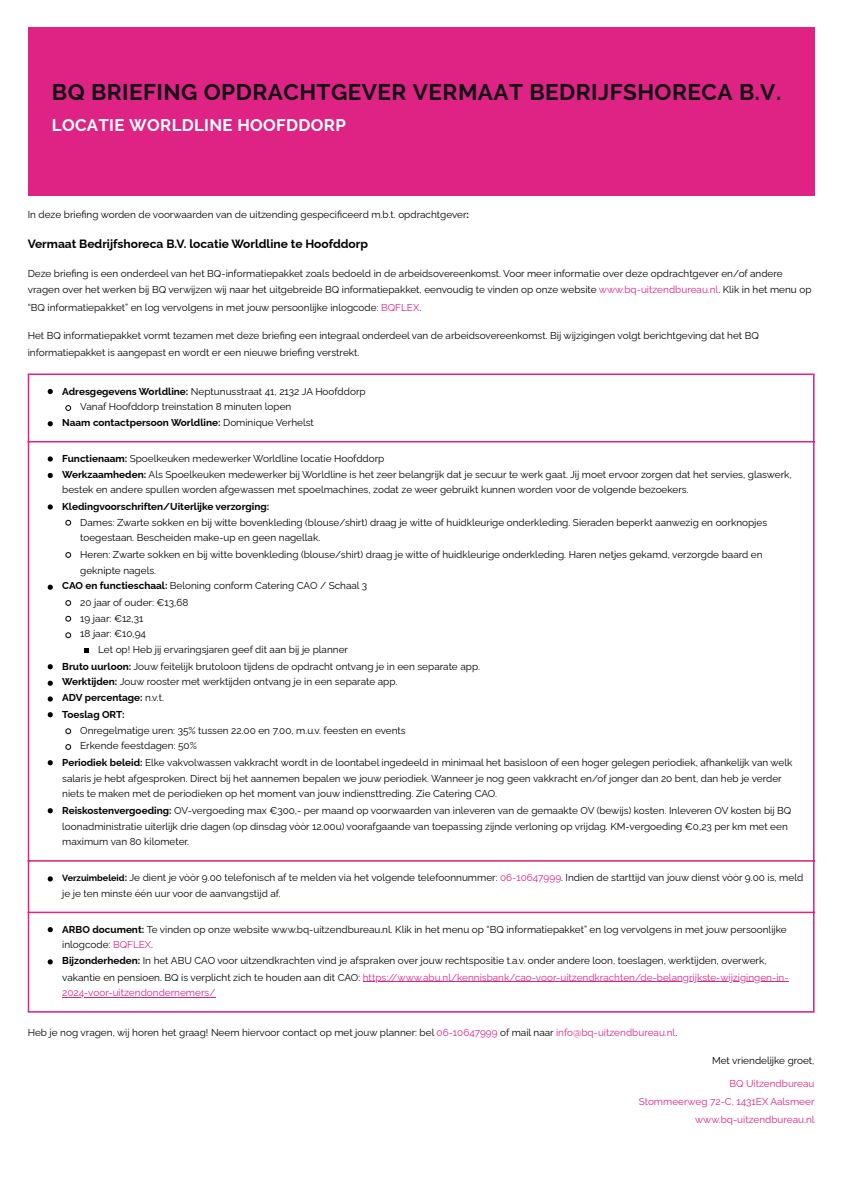
<style>
.page{position:relative;width:842px;height:1190px;background:#fff}
.page>*{position:absolute;margin:0;border:0;box-sizing:border-box;transform-origin:0 0}
.t1{font:700 22.6px "Raleway";letter-spacing:.02em;color:#131214}
.t2{font:700 16.8px "Raleway";letter-spacing:.02em;color:#fff}
.t3{font:700 12px "Raleway";color:#000}
.t4{font:10px/15.8px "Raleway";color:#000}
.t5{font:700 10px "Raleway";color:#000}
.t6{font:10px "Raleway";color:#de2385}
.s1{font-weight:700}
.s2{color:#de2385}
.s3{font-weight:400}
.s4{font-weight:700;font-size:9px}
</style>
<div class="page">
<div style="left:28px;top:27px;width:787px;height:168px;background:#de2385"></div>
<svg style="left:29px;top:375px;width:784px;height:636px"></svg>
<svg style="left:48px;top:389px;width:5px;height:5px"></svg>
<svg style="left:65px;top:405px;width:6px;height:6px"></svg>
<svg style="left:48px;top:421px;width:5px;height:5px"></svg>
<svg style="left:48px;top:456px;width:5px;height:6px"></svg>
<svg style="left:48px;top:473px;width:5px;height:5px"></svg>
<svg style="left:48px;top:504px;width:5px;height:6px"></svg>
<svg style="left:65px;top:520px;width:6px;height:6px"></svg>
<svg style="left:65px;top:552px;width:6px;height:6px"></svg>
<svg style="left:48px;top:585px;width:5px;height:5px"></svg>
<svg style="left:65px;top:600px;width:6px;height:6px"></svg>
<svg style="left:65px;top:616px;width:6px;height:6px"></svg>
<svg style="left:65px;top:632px;width:6px;height:6px"></svg>
<svg style="left:84px;top:649px;width:4px;height:4px"></svg>
<svg style="left:48px;top:664px;width:5px;height:5px"></svg>
<svg style="left:48px;top:681px;width:5px;height:5px"></svg>
<svg style="left:48px;top:696px;width:5px;height:6px"></svg>
<svg style="left:48px;top:712px;width:5px;height:5px"></svg>
<svg style="left:65px;top:728px;width:6px;height:6px"></svg>
<svg style="left:65px;top:744px;width:6px;height:6px"></svg>
<svg style="left:48px;top:760px;width:5px;height:5px"></svg>
<svg style="left:48px;top:808px;width:5px;height:5px"></svg>
<svg style="left:48px;top:876px;width:5px;height:5px"></svg>
<svg style="left:48px;top:927px;width:5px;height:5px"></svg>
<svg style="left:48px;top:959px;width:5px;height:5px"></svg>
<hr style="left:363px;top:981px;width:426px;height:1px;background:#de2385">
<hr style="left:62px;top:997px;width:153px;height:1px;background:#de2385">
<hr style="left:28px;top:375px;width:1px;height:636px;background:#de2385">
<hr style="left:813px;top:375px;width:2px;height:636px;background:#de2385">
<hr style="left:28px;top:374px;width:787px;height:1px;background:#de2385">
<hr style="left:28px;top:441px;width:787px;height:1px;background:#de2385">
<hr style="left:28px;top:860px;width:787px;height:2px;background:#de2385">
<hr style="left:28px;top:912px;width:787px;height:1px;background:#de2385">
<hr style="left:28px;top:1011px;width:787px;height:2px;background:#de2385">
<p class="t1" style="left:52px;top:79px;width:731px">BQ BRIEFING OPDRACHTGEVER VERMAAT BEDRIJFSHORECA B.V.</p>
<p class="t2" style="left:52px;top:115px;width:295px">LOCATIE WORLDLINE HOOFDDORP</p>
<p class="t4" style="left:28px;top:207px;width:443px">In deze briefi ng worden de voorwaarden van de uitzending gespecificeerd m.b.t. opdrachtgever<span class="s1">:</span></p>
<h1 class="t3" style="left:28px;top:236px;width:342px">Vermaat Bedrijfshoreca B.V. locatie Worldline te Hoofddorp</h1>
<p class="t4" style="left:28px;top:265px;width:785px;line-height:16.9px">Deze briefi ng is een onderdeel van het BQ-informatiepakket zoals bedoeld in de arbeidsovereenkomst. Voor meer informatie over deze opdrachtgever en/of andere vragen over het werken bij BQ verwijzen wij naar het uitgebreide BQ informatiepakket, eenvoudig te vinden op onze website <span class="s2">www.bq-uitzendbureau.nl</span>. Klik in het menu op “BQ informatiepakket” en log vervolgens in met jouw persoonlijke inlogcode: <span class="s2">BQFLEX</span>.</p>
<p class="t4" style="left:28px;top:327px;width:733px;line-height:16.5px">Het BQ informatiepakket vormt tezamen met deze briefi ng een integraal onderdeel van de arbeidsovereenkomst. Bij wijzigingen volgt berichtgeving dat het BQ informatiepakket is aangepast en wordt er een nieuwe briefi ng verstrekt.</p>
<p class="t4" style="left:62px;top:383px;width:305px"><span class="s1">Adresgegevens Worldline:</span> Neptunusstraat 41, 2132 JA Hoofddorp</p>
<p class="t4" style="left:80px;top:399px;width:213px">Vanaf Hoofddorp treinstation 8 minuten lopen</p>
<p class="t5" style="left:62px;top:417px;width:253px">Naam contactpersoon Worldline: <span class="s3">Dominique Verhelst</span></p>
<p class="t4" style="left:62px;top:451px;width:324px"><span class="s1">Functienaam:</span> Spoelkeuken medewerker Worldline locatie Hoofddorp</p>
<p class="t4" style="left:62px;top:466px;width:731px"><span class="s1">Werkzaamheden:</span> Als Spoelkeuken medewerker bij Worldline is het zeer belangrijk dat je secuur te werk gaat. Jij moet ervoor zorgen dat het servies, glaswerk, bestek en andere spullen worden afgewassen met spoelmachines, zodat ze weer gebruikt kunnen worden voor de volgende bezoekers.</p>
<p class="t5" style="left:62px;top:501px;width:208px">Kledingvoorschriften/Uiterlijke verzorging:</p>
<p class="t4" style="left:80px;top:514px;width:688px">Dames: Zwarte sokken en bij witte bovenkleding (blouse/shirt) draag je witte of huidkleurige onderkleding. Sieraden beperkt aanwezig en oorknopjes toegestaan. Bescheiden make-up en geen nagellak.</p>
<p class="t4" style="left:80px;top:547px;width:684px">Heren: Zwarte sokken en bij witte bovenkleding (blouse/shirt) draag je witte of huidkleurige onderkleding. Haren netjes gekamd, verzorgde baard en geknipte nagels.</p>
<p class="t4" style="left:62px;top:578px;width:307px"><span class="s1">CAO en functieschaal:</span> Beloning conform Catering CAO / Schaal 3</p>
<p class="t4" style="left:80px;top:595px;width:110px">20 jaar of ouder: €13,68</p>
<p class="t4" style="left:80px;top:610px;width:65px">19 jaar: €12,31</p>
<p class="t4" style="left:80px;top:626px;width:67px">18 jaar: €10,94</p>
<p class="t4" style="left:98px;top:642px;width:251px">Let op! Heb jij ervaringsjaren geef dit aan bij je planner</p>
<p class="t4" style="left:62px;top:658px;width:419px"><span class="s1">Bruto uurloon:</span> Jouw feitelijk brutoloon tijdens de opdracht ontvang je in een separate app.</p>
<p class="t4" style="left:62px;top:674px;width:337px"><span class="s1">Werktijden:</span> Jouw rooster met werktijden ontvang je in een separate app.</p>
<p class="t5" style="left:62px;top:692px;width:103px">ADV percentage: <span class="s3">n.v.t.</span></p>
<p class="t5" style="left:62px;top:708px;width:64px">Toeslag ORT:</p>
<p class="t4" style="left:80px;top:722px;width:327px">Onregelmatige uren: 35% tussen 22.00 en 7.00, m.u.v. feesten en events</p>
<p class="t4" style="left:80px;top:738px;width:118px">Erkende feestdagen: 50%</p>
<p class="t4" style="left:62px;top:754px;width:732px"><span class="s1">Periodiek beleid:</span> Elke vakvolwassen vakkracht wordt in de loontabel ingedeeld in minimaal het basisloon of een hoger gelegen periodiek, afhankelijk van welk salaris je hebt afgesproken. Direct bij het aannemen bepalen we jouw periodiek. Wanneer je nog geen vakkracht en/of jonger dan 20 bent, dan heb je verder niets te maken met de periodieken op het moment van jouw indiensttreding. Zie Catering CAO.</p>
<p class="t4" style="left:62px;top:802px;width:731px"><span class="s1">Reiskostenvergoeding:</span> OV-vergoeding max €300,- per maand op voorwaarden van inleveren van de gemaakte OV (bewijs) kosten. Inleveren OV kosten bij BQ loonadministratie uiterlijk drie dagen (op dinsdag vòòr 12.00u) voorafgaande van toepassing zijnde verloning op vrijdag. KM-vergoeding €0,23 per km met een maximum van 80 kilometer.</p>
<p class="t4" style="left:62px;top:870px;width:742px"><span class="s4">Verzuimbeleid</span><span class="s1">:</span> Je dient je vòòr 9.00 telefonisch af te melden via het volgende telefoonnummer: <span class="s2">06-10647999</span>. Indien de starttijd van jouw dienst vòòr 9.00 is, meld je je ten minste één uur voor de aanvangstijd af.</p>
<p class="t4" style="left:62px;top:921px;width:726px"><span class="s1">ARBO document:</span> Te vinden op onze website www.bq-uitzendbureau.nl. Klik in het menu op “BQ informatiepakket” en log vervolgens in met jouw persoonlijke inlogcode: <span class="s2">BQFLEX</span>.</p>
<p class="t4" style="left:62px;top:953px;width:728px;line-height:16.1px"><span class="s1">Bijzonderheden:</span> In het ABU CAO voor uitzendkrachten vind je afspraken over jouw rechtspositie t.a.v. onder andere loon, toeslagen, werktijden, overwerk, vakantie en pensioen. BQ is verplicht zich te houden aan dit CAO: <span class="s2">https://www.abu.nl/kennisbank/cao-voor-uitzendkrachten/de-belangrijkste-wijzigingen-in-<br>2024-voor-uitzendondernemers/</span></p>
<p class="t4" style="left:28px;top:1024px;width:651px">Heb je nog vragen, wij horen het graag! Neem hiervoor contact op met jouw planner: bel <span class="s2">06-10647999</span> of mail naar <span class="s2">info@bq-uitzendbureau.nl</span>.</p>
<p class="t4" style="left:712px;top:1053px;width:104px">Met vriendelijke groet,</p>
<p class="t6" style="left:729px;top:1077px;width:87px">BQ Uitzendbureau</p>
<p class="t6" style="left:639px;top:1095px;width:177px">Stommeerweg 72-C, 1431EX Aalsmeer</p>
<p class="t6" style="left:695px;top:1113px;width:121px">www.bq-uitzendbureau.nl</p>
</div>
